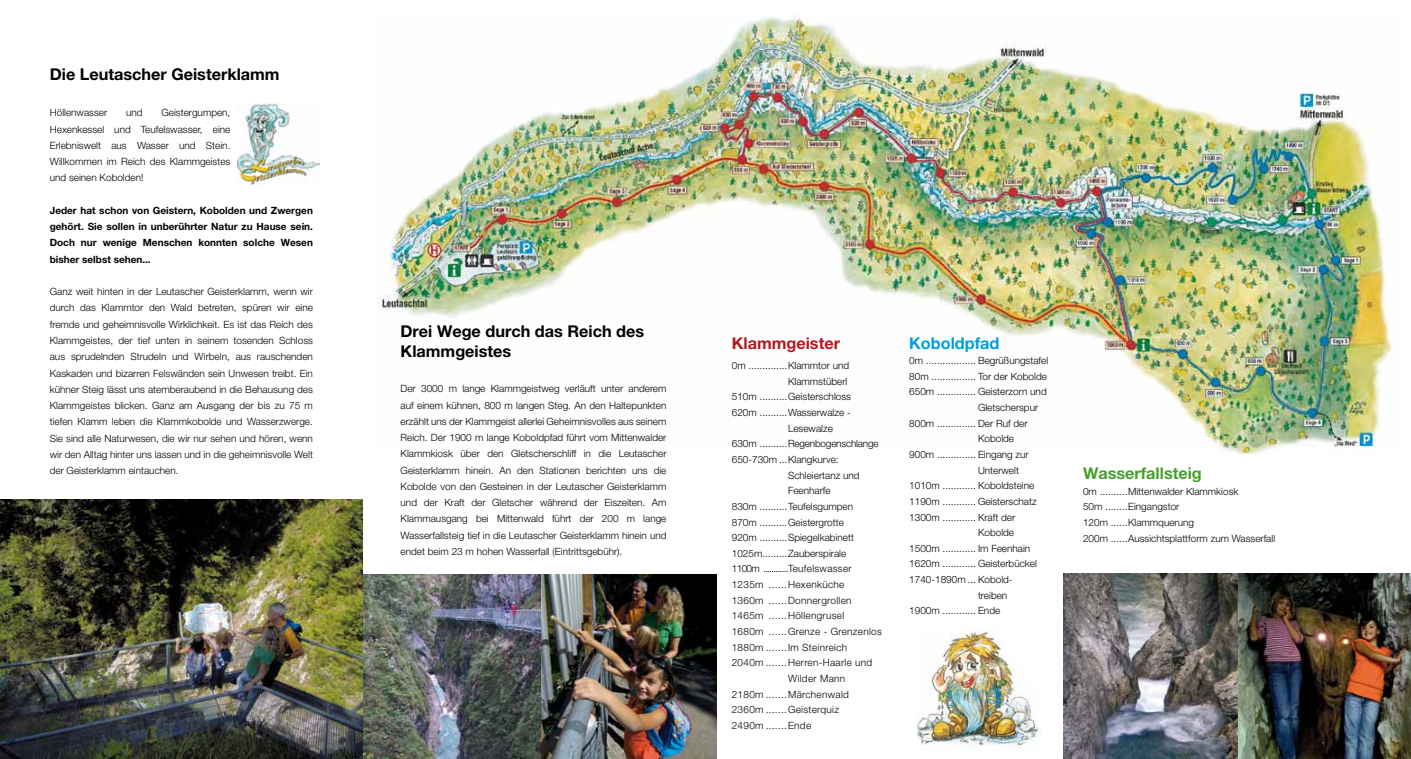
<style>
.page{position:relative;width:1411px;height:759px;background:#fff}
.page>*{position:absolute;margin:0;border:0;box-sizing:border-box;transform-origin:0 0}
.t1{font:700 16.25px/19.5px "Helvetica Neue LT Pro";color:#000}
.t2{font:700 16.25px "Helvetica Neue LT Pro";color:#44a12b}
.t3{font:700 16.25px "Helvetica Neue LT Pro";color:#b51621}
.t4{font:700 16.25px "Helvetica Neue LT Pro";color:#009ee0}
.t5{font:300 10px/16.2px "Helvetica Neue LT Pro";color:#000;text-align:justify}
.t6{font:300 10px "Helvetica Neue LT Pro";letter-spacing:.03em;color:#000}
.t7{font:700 10px/16.2px "Helvetica Neue LT Pro";color:#000;text-align:justify}
.t8{font:300 10px "Helvetica Neue LT Pro";letter-spacing:-.02em;color:#000}
</style>
<div class="page">
<img style="left:377px;top:14px;width:1015px;height:439px">
<img style="left:917px;top:628px;width:124px;height:121px">
<img style="left:362px;top:574px;width:354px;height:184px">
<img style="left:1063px;top:573px;width:347px;height:185px">
<img style="left:0;top:499px;width:362px;height:259px">
<img style="left:237px;top:103px;width:83px;height:83px">
<h1 class="t1" style="left:50px;top:65px;width:231px">Die Leutascher Geisterklamm</h1>
<p class="t5" style="left:50px;top:104px;width:59px">Höllenwasser</p>
<p class="t5" style="left:126px;top:104px;width:18px">und</p>
<p class="t5" style="left:50px;top:104px;width:182px;text-indent:112px">Geistergumpen, Hexenkessel und Teufelswasser, eine Erlebniswelt aus Wasser und Stein.<br>Willkommen im Reich des Klammgeistes und seinen Kobolden!</p>
<p class="t7" style="left:50px;top:202px;width:265px">Jeder hat schon von Geistern, Kobolden und Zwergen gehört. Sie sollen in unberührter Natur zu Hause sein.<br>Doch nur wenige Menschen konnten solche Wesen bisher selbst sehen...</p>
<p class="t5" style="left:50px;top:283px;width:265px">Ganz weit hinten in der Leutascher Geisterklamm, wenn wir durch das Klammtor den Wald betreten, spüren wir eine fremde und geheimnisvolle Wirklichkeit. Es ist das Reich des Klammgeistes, der tief unten in seinem tosenden Schloss aus sprudelnden Strudeln und Wirbeln, aus rauschenden Kaskaden und bizarren Felswänden sein Unwesen treibt. Ein kühner Steig lässt uns atemberaubend in die Behausung des Klammgeistes blicken. Ganz am Ausgang der bis zu 75 m tiefen Klamm leben die Klammkobolde und Wasserzwerge.<br>Sie sind alle Naturwesen, die wir nur sehen und hören, wenn wir den Alltag hinter uns lassen und in die geheimnisvolle Welt der Geisterklamm eintauchen.</p>
<h1 class="t1" style="left:400px;top:321px;width:245px">Drei Wege durch das Reich des<br>Klammgeistes</h1>
<p class="t5" style="left:400px;top:380px;width:267px">Der 3000 m lange Klammgeistweg verläuft unter anderem auf einem kühnen, 800 m langen Steg. An den Haltepunkten erzählt uns der Klammgeist allerlei Geheimnisvolles aus seinem Reich. Der 1900 m lange Koboldpfad führt vom Mittenwalder Klammkiosk über den Gletscherschliff in die Leutascher Geisterklamm hinein. An den Stationen berichten uns die Kobolde von den Gesteinen in der Leutascher Geisterklamm und der Kraft der Gletscher während der Eiszeiten. Am Klammausgang bei Mittenwald führt der 200 m lange Wasserfallsteig tief in die Leutascher Geisterklamm hinein und endet beim 23 m hohen Wasserfall (Eintrittsgebühr).</p>
<h1 class="t3" style="left:731px;top:332px;width:110px">Klammgeister</h1>
<p class="t5" style="left:731px;top:357px;width:119px">0m ..............Klammtor und</p>
<p class="t5" style="left:788px;top:373px;width:61px">Klammstüberl</p>
<p class="t5" style="left:731px;top:388px;width:121px">510m ..........Geisterschloss</p>
<p class="t5" style="left:731px;top:404px;width:120px">620m ..........Wasserwalze -</p>
<p class="t5" style="left:788px;top:419px;width:46px">Lesewalze</p>
<p class="t8" style="left:731px;top:437px;width:148px">630m ..........Regenbogenschlange</p>
<p class="t5" style="left:731px;top:451px;width:108px">650-730m ...Klangkurve:</p>
<p class="t5" style="left:788px;top:466px;width:73px">Schleiertanz und</p>
<p class="t5" style="left:788px;top:482px;width:44px">Feenharfe</p>
<p class="t5" style="left:731px;top:498px;width:123px">830m ..........Teufelsgumpen</p>
<p class="t5" style="left:731px;top:513px;width:114px">870m ..........Geistergrotte</p>
<p class="t5" style="left:731px;top:529px;width:124px">920m ..........Spiegelkabinett</p>
<p class="t5" style="left:731px;top:544px;width:116px">1025m.........Zauberspirale</p>
<p class="t6" style="left:731px;top:562px;width:121px">1100m ............Teufelswasser</p>
<p class="t6" style="left:731px;top:578px;width:114px">1235m ......Hexenküche</p>
<p class="t6" style="left:731px;top:593px;width:121px">1360m ......Donnergrollen</p>
<p class="t6" style="left:731px;top:609px;width:114px">1465m ......Höllengrusel</p>
<p class="t6" style="left:731px;top:625px;width:152px">1680m ......Grenze - Grenzenlos</p>
<p class="t6" style="left:731px;top:640px;width:117px">1880m .......Im Steinreich</p>
<p class="t6" style="left:731px;top:656px;width:142px">2040m .......Herren-Haarle und</p>
<p class="t6" style="left:788px;top:672px;width:59px">Wilder Mann</p>
<p class="t6" style="left:731px;top:687px;width:119px">2180m .......Märchenwald</p>
<p class="t6" style="left:731px;top:703px;width:109px">2360m .......Geisterquiz</p>
<p class="t6" style="left:731px;top:718px;width:81px">2490m .......Ende</p>
<h1 class="t4" style="left:909px;top:332px;width:92px">Koboldpfad</h1>
<p class="t5" style="left:909px;top:352px;width:140px">0m .................. Begrüßungstafel</p>
<p class="t5" style="left:909px;top:368px;width:139px">80m ................ Tor der Kobolde</p>
<p class="t5" style="left:909px;top:383px;width:139px">650m .............. Geisterzorn und</p>
<p class="t5" style="left:978px;top:399px;width:62px">Gletscherspur</p>
<p class="t5" style="left:909px;top:414px;width:120px">800m .............. Der Ruf der</p>
<p class="t5" style="left:978px;top:430px;width:38px">Kobolde</p>
<p class="t5" style="left:909px;top:446px;width:121px">900m .............. Eingang zur</p>
<p class="t5" style="left:978px;top:461px;width:42px">Unterwelt</p>
<p class="t5" style="left:909px;top:477px;width:127px">1010m ............ Koboldsteine</p>
<p class="t5" style="left:909px;top:493px;width:129px">1190m ............ Geisterschatz</p>
<p class="t5" style="left:909px;top:508px;width:107px">1300m ............ Kraft der</p>
<p class="t5" style="left:978px;top:524px;width:38px">Kobolde</p>
<p class="t5" style="left:909px;top:539px;width:122px">1500m ............ Im Feenhain</p>
<p class="t5" style="left:909px;top:555px;width:129px">1620m ............ Geisterbückel</p>
<p class="t5" style="left:909px;top:571px;width:105px">1740-1890m ... Kobold-</p>
<p class="t5" style="left:978px;top:586px;width:31px">treiben</p>
<p class="t5" style="left:909px;top:602px;width:92px">1900m ............ Ende</p>
<h1 class="t2" style="left:1082px;top:463px;width:120px">Wasserfallsteig</h1>
<p class="t5" style="left:1082px;top:482px;width:194px;line-height:15.9px;text-align:left">0m ..........Mittenwalder Klammkiosk<br>50m ........Eingangstor<br>120m ......Klammquerung<br>200m ......Aussichtsplattform zum Wasserfall</p>
</div>
